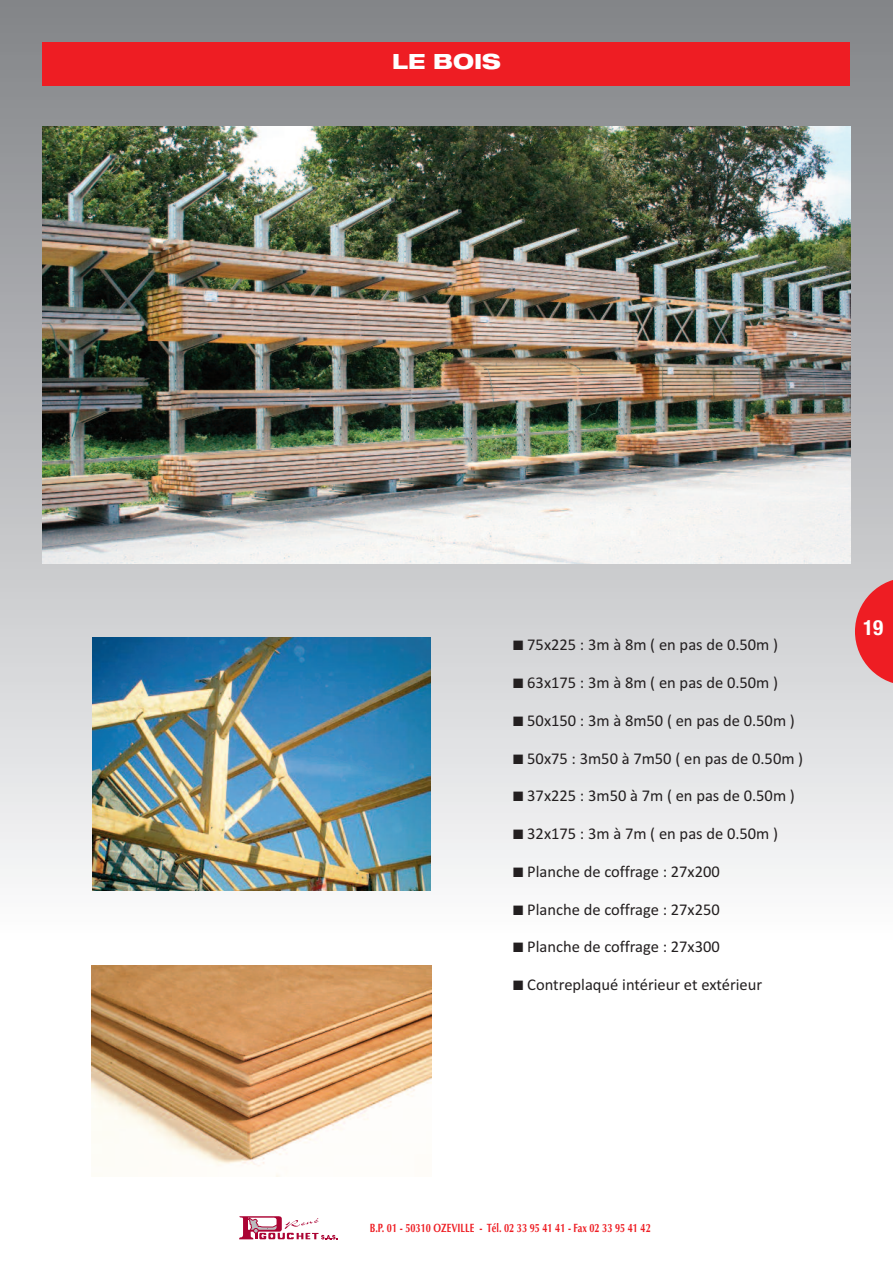
<style>
.page{position:relative;width:893px;height:1263px;background:#fff}
.page>*{position:absolute;margin:0;border:0;box-sizing:border-box;transform-origin:0 0}
.t1{font:800 expanded 21px "Helvetica Neue LT Std";color:#fff}
.t2{font:700 condensed 21px "Helvetica Neue LT Std";color:#fff}
.t3{font:16.5px "Calibri";color:#231f20}
.t4{font:700 12px "Optima";color:#ee1d23;scale:.77 1}
</style>
<div class="page">
<div style="left:0;top:0;width:893px;height:959px;background:linear-gradient(to bottom,#808083,#fdfeff)"></div>
<svg style="left:855px;top:577px;width:38px;height:108px;background:#e55358"></svg>
<svg style="left:239px;top:1216px;width:98px;height:23px"></svg>
<div style="left:43px;top:43px;width:807px;height:43px;background:#ee1d23"></div>
<img style="left:43px;top:126px;width:807px;height:438px">
<img style="left:92px;top:965px;width:339px;height:211px">
<img style="left:92px;top:638px;width:338px;height:253px">
<p class="t1" style="left:392px;top:53px;width:110px">LE BOIS</p>
<p class="t3" style="left:513px;top:635px;width:266px">■ 75x225 : 3m à 8m ( en pas de 0.50m )</p>
<p class="t3" style="left:513px;top:673px;width:266px">■ 63x175 : 3m à 8m ( en pas de 0.50m )</p>
<p class="t3" style="left:513px;top:710px;width:283px">■ 50x150 : 3m à 8m50 ( en pas de 0.50m )</p>
<p class="t3" style="left:513px;top:748px;width:292px">■ 50x75 : 3m50 à 7m50 ( en pas de 0.50m )</p>
<p class="t3" style="left:513px;top:786px;width:283px">■ 37x225 : 3m50 à 7m ( en pas de 0.50m )</p>
<p class="t3" style="left:513px;top:824px;width:266px">■ 32x175 : 3m à 7m ( en pas de 0.50m )</p>
<p class="t3" style="left:513px;top:861px;width:208px">■ Planche de coffrage : 27x200</p>
<p class="t3" style="left:513px;top:899px;width:208px">■ Planche de coffrage : 27x250</p>
<p class="t3" style="left:513px;top:937px;width:208px">■ Planche de coffrage : 27x300</p>
<p class="t3" style="left:513px;top:975px;width:250px">■ Contreplaqué intérieur et extérieur</p>
<p class="t2" style="left:863px;top:620px;width:22px">19</p>
<p class="t4" style="left:370px;top:1223px;width:367px">B.P. 01 - 50310 OZEVILLE - Tél. 02 33 95 41 41 - Fax 02 33 95 41 42</p>
</div>
